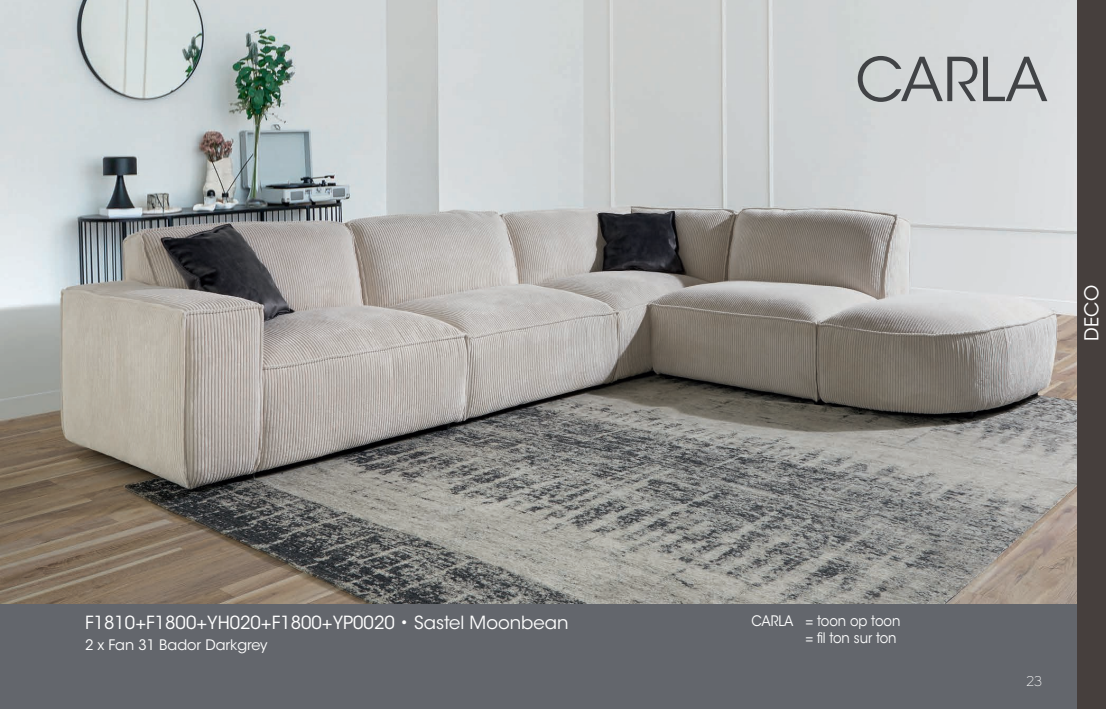
<style>
.page{position:relative;width:1106px;height:709px;background:#fff}
.page>*{position:absolute;margin:0;border:0;box-sizing:border-box;transform-origin:0 0}
.t1{font:60px "ITC Avant Garde Std";color:#414346}
.t2{font:19px "ITC Avant Garde Std";color:#fff}
.t3{font:18px "ITC Avant Garde Std";color:#fff}
.t4{font:14.4px/16.8px "ITC Avant Garde Std";color:#fff;text-align:right;scale:.91 1}
.t5{font:14.4px "ITC Avant Garde Std";color:#fff}
.t6{font:14px "Uni Sans Light";color:#fff}
</style>
<div class="page">
<img style="left:0;top:0;width:1077px;height:604px">
<div style="left:0;top:604px;width:1083px;height:105px;background:#63666c"></div>
<div style="left:1077px;top:0;width:29px;height:709px;background:#463f3d"></div>
<p class="t3" style="left:85px;top:611px;width:485px">F1810+F1800+YH020+F1800+YP0020 • Sastel Moonbean</p>
<p class="t5" style="left:85px;top:636px;width:184px">2 x Fan 31 Bador Darkgrey</p>
<h1 class="t1" style="left:855px;top:43px;width:194px">CARLA</h1>
<p class="t2" style="left:1080px;top:340px;width:57px;rotate:-90deg">DECO</p>
<p class="t4" style="left:751px;top:612px;width:165px">CARLA = toon op toon = fil ton sur ton</p>
<p class="t6" style="left:1026px;top:672px;width:17px">23</p>
</div>
